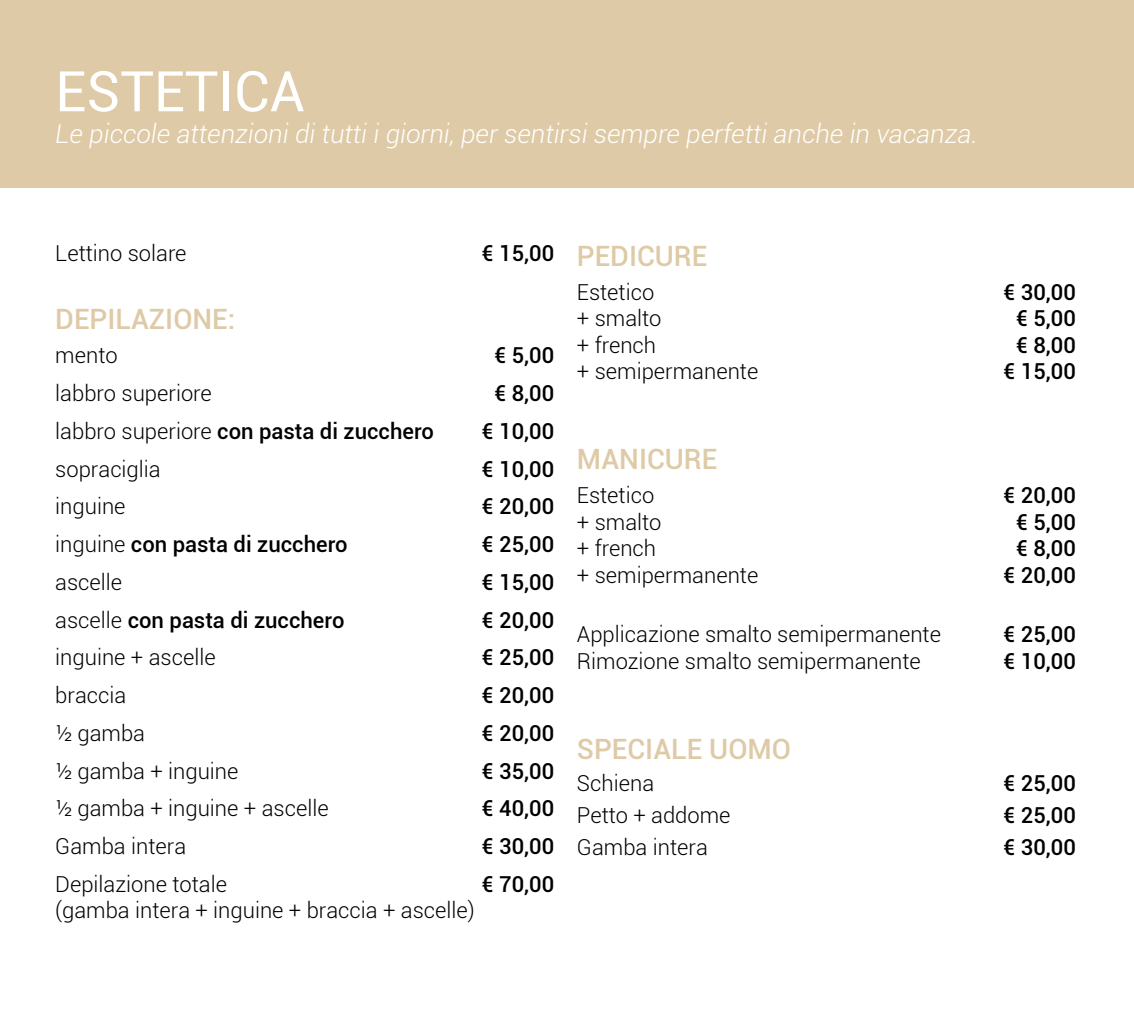
<style>
.page{position:relative;width:1134px;height:1021px;background:#fff}
.page>*{position:absolute;margin:0;border:0;box-sizing:border-box;transform-origin:0 0}
.t1{font:56px "Roboto";color:#fff}
.t2{font:500 28px "Roboto";color:#decaa6}
.t3{font:italic 300 26px "Roboto";color:#fff}
.t4{font:300 22px "Roboto";color:#000}
.t5{font:500 22px "Roboto";color:#000}
.s1{font-weight:300}
</style>
<div class="page">
<div style="left:0;top:0;width:1134px;height:187px;background:#decaa6"></div>
<h1 class="t1" style="left:55px;top:52px;width:251px">ESTETICA</h1>
<p class="t3" style="left:55px;top:115px;width:924px">Le piccole attenzioni di tutti i giorni, per sentirsi sempre perfetti anche in vacanza.</p>
<p class="t4" style="left:55px;top:238px;width:133px">Lettino solare</p>
<p class="t5" style="left:482px;top:238px;width:74px">€ 15,00</p>
<p class="t2" style="left:55px;top:300px;width:181px">DEPILAZIONE:</p>
<p class="t4" style="left:55px;top:340px;width:64px">mento</p>
<p class="t5" style="left:494px;top:340px;width:61px">€ 5,00</p>
<p class="t4" style="left:55px;top:378px;width:158px">labbro superiore</p>
<p class="t5" style="left:494px;top:378px;width:61px">€ 8,00</p>
<p class="t5" style="left:55px;top:415px;width:380px"><span class="s1">labbro superiore</span> con pasta di zucchero</p>
<p class="t5" style="left:482px;top:415px;width:74px">€ 10,00</p>
<p class="t4" style="left:55px;top:453px;width:107px">sopraciglia</p>
<p class="t5" style="left:482px;top:453px;width:74px">€ 10,00</p>
<p class="t4" style="left:55px;top:491px;width:72px">inguine</p>
<p class="t5" style="left:482px;top:491px;width:74px">€ 20,00</p>
<p class="t5" style="left:55px;top:529px;width:294px"><span class="s1">inguine</span> con pasta di zucchero</p>
<p class="t5" style="left:482px;top:529px;width:74px">€ 25,00</p>
<p class="t4" style="left:55px;top:567px;width:69px">ascelle</p>
<p class="t5" style="left:482px;top:566px;width:74px">€ 15,00</p>
<p class="t5" style="left:55px;top:604px;width:291px"><span class="s1">ascelle</span> con pasta di zucchero</p>
<p class="t5" style="left:482px;top:604px;width:74px">€ 20,00</p>
<p class="t4" style="left:55px;top:642px;width:162px">inguine + ascelle</p>
<p class="t5" style="left:482px;top:642px;width:74px">€ 25,00</p>
<p class="t4" style="left:55px;top:680px;width:73px">braccia</p>
<p class="t5" style="left:482px;top:679px;width:74px">€ 20,00</p>
<p class="t4" style="left:55px;top:717px;width:91px">½ gamba</p>
<p class="t5" style="left:482px;top:717px;width:74px">€ 20,00</p>
<p class="t4" style="left:55px;top:755px;width:185px">½ gamba + inguine</p>
<p class="t5" style="left:482px;top:755px;width:74px">€ 35,00</p>
<p class="t4" style="left:55px;top:793px;width:275px">½ gamba + inguine + ascelle</p>
<p class="t5" style="left:482px;top:793px;width:74px">€ 40,00</p>
<p class="t4" style="left:55px;top:831px;width:132px">Gamba intera</p>
<p class="t5" style="left:482px;top:830px;width:74px">€ 30,00</p>
<p class="t4" style="left:55px;top:868px;width:173px">Depilazione totale</p>
<p class="t5" style="left:482px;top:868px;width:74px">€ 70,00</p>
<p class="t4" style="left:55px;top:895px;width:421px">(gamba intera + inguine + braccia + ascelle)</p>
<p class="t2" style="left:577px;top:236px;width:132px">PEDICURE</p>
<p class="t4" style="left:577px;top:277px;width:79px">Estetico</p>
<p class="t5" style="left:1003px;top:276px;width:74px">€ 30,00</p>
<p class="t4" style="left:577px;top:303px;width:86px">+ smalto</p>
<p class="t5" style="left:1016px;top:303px;width:61px">€ 5,00</p>
<p class="t4" style="left:577px;top:329px;width:81px">+ french</p>
<p class="t5" style="left:1016px;top:329px;width:61px">€ 8,00</p>
<p class="t4" style="left:577px;top:356px;width:183px">+ semipermanente</p>
<p class="t5" style="left:1003px;top:356px;width:74px">€ 15,00</p>
<p class="t2" style="left:577px;top:440px;width:142px">MANICURE</p>
<p class="t4" style="left:577px;top:480px;width:79px">Estetico</p>
<p class="t5" style="left:1003px;top:480px;width:74px">€ 20,00</p>
<p class="t4" style="left:577px;top:507px;width:86px">+ smalto</p>
<p class="t5" style="left:1016px;top:506px;width:61px">€ 5,00</p>
<p class="t4" style="left:577px;top:533px;width:81px">+ french</p>
<p class="t5" style="left:1016px;top:533px;width:61px">€ 8,00</p>
<p class="t4" style="left:577px;top:559px;width:183px">+ semipermanente</p>
<p class="t5" style="left:1003px;top:559px;width:74px">€ 20,00</p>
<p class="t4" style="left:577px;top:619px;width:366px">Applicazione smalto semipermanente</p>
<p class="t5" style="left:1003px;top:619px;width:74px">€ 25,00</p>
<p class="t4" style="left:577px;top:645px;width:345px">Rimozione smalto semipermanente</p>
<p class="t5" style="left:1003px;top:645px;width:74px">€ 10,00</p>
<p class="t2" style="left:577px;top:729px;width:216px">SPECIALE UOMO</p>
<p class="t4" style="left:577px;top:767px;width:79px">Schiena</p>
<p class="t5" style="left:1003px;top:767px;width:74px">€ 25,00</p>
<p class="t4" style="left:577px;top:799px;width:155px">Petto + addome</p>
<p class="t5" style="left:1003px;top:799px;width:74px">€ 25,00</p>
<p class="t4" style="left:577px;top:831px;width:132px">Gamba intera</p>
<p class="t5" style="left:1003px;top:831px;width:74px">€ 30,00</p>
</div>
